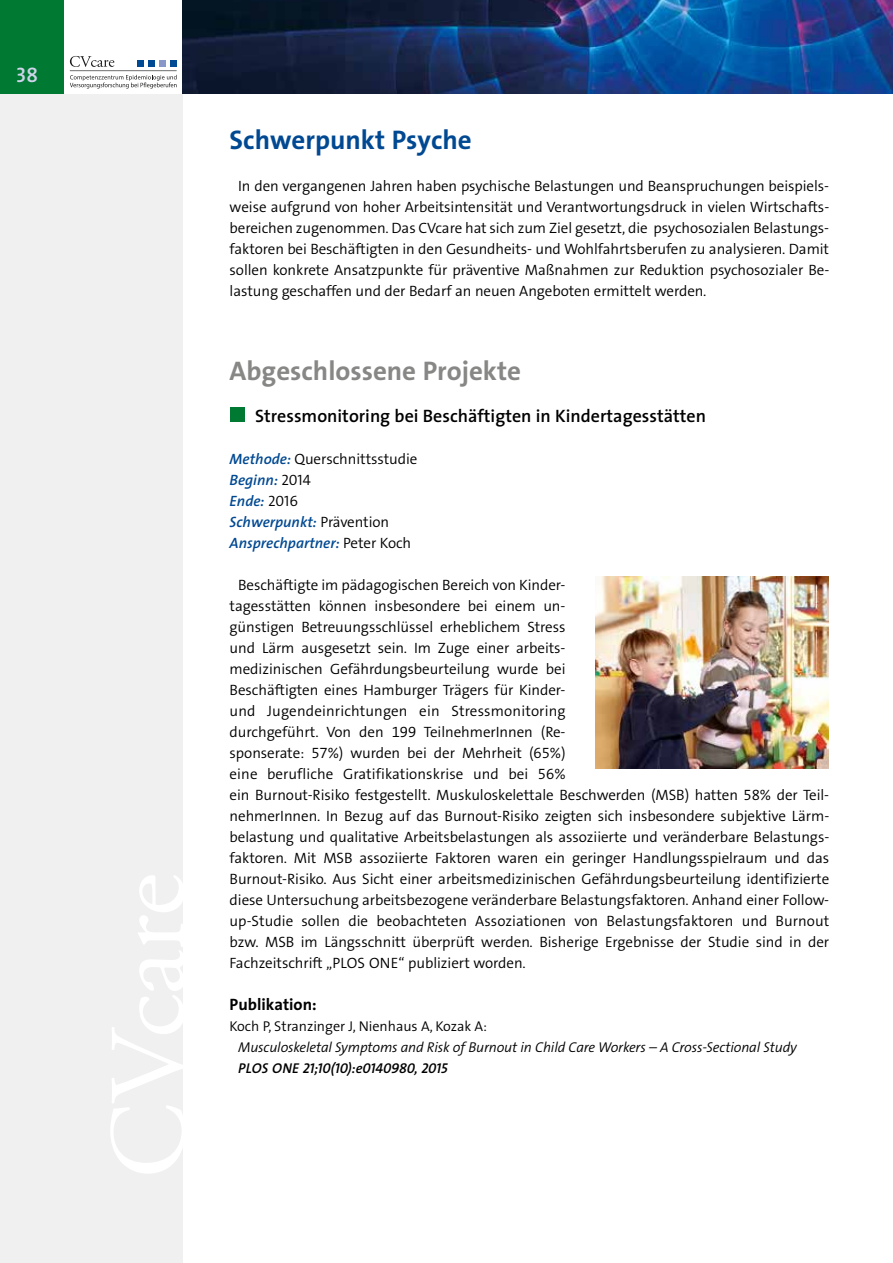
<style>
.page{position:relative;width:893px;height:1263px;background:#fff}
.page>*{position:absolute;margin:0;border:0;box-sizing:border-box;transform-origin:0 0}
.t1{font:700 27px "The Sans Os F";color:#878786}
.t2{font:700 27px "The Sans Os F";color:#004992}
.t3{font:21px "The Sans Semi Bold Caps";color:#cfd4ea}
.t4{font:600 18px "The Sans";color:#000}
.t5{font:700 16.5px "The Sans";color:#000}
.t6{font:300 15px/21px "The Sans Os F";letter-spacing:-.005em;color:#000;text-align:justify}
.t7{font:italic 600 15px/21px "The Sans";color:#004992}
.t8{font:italic 300 14.25px "The Sans Os F";letter-spacing:-.01em;color:#000}
.t9{font:300 14.25px "The Sans";color:#000}
.t10{font:italic 600 14.25px "The Sans Os F";letter-spacing:-.005em;color:#000}
.s1{font-family:"The Sans";font-weight:600;font-style:italic;color:#004992}
.s2{font-family:"The Sans Semi Light Caps";font-weight:400;font-style:normal;color:#000}
.s3{font-family:"The Sans Os F";font-weight:300;font-style:normal;color:#000}
</style>
<div class="page">
<div style="left:0;top:94px;width:183px;height:1169px;background:#f0f0f0"></div>
<img style="left:183px;top:0;width:710px;height:94px">
<svg style="left:110px;top:875px;width:73px;height:298px"></svg>
<svg style="left:70px;top:56px;width:44px;height:11px"></svg>
<svg style="left:70px;top:75px;width:107px;height:14px"></svg>
<div style="left:137px;top:60px;width:7px;height:7px;background:#004993"></div>
<div style="left:148px;top:60px;width:7px;height:7px;background:#004993"></div>
<div style="left:159px;top:60px;width:7px;height:7px;background:#8898c9"></div>
<div style="left:170px;top:60px;width:7px;height:7px;background:#004993"></div>
<hr style="left:70px;top:70px;width:107px;height:1px;background:#6f6f6e">
<div style="left:0;top:0;width:64px;height:94px;background:#007932"></div>
<div style="left:230px;top:407px;width:14px;height:15px;background:#007932"></div>
<img style="left:595px;top:576px;width:233px;height:192px">
<h2 class="t3" style="left:16px;top:58px;width:23px">38</h2>
<h1 class="t2" style="left:230px;top:122px;width:244px">Schwerpunkt Psyche</h1>
<p class="t6" style="left:230px;top:175px;width:601px;text-indent:8px">In den vergangenen Jahren haben psychische Belastungen und Beanspruchungen beispiels&shy;weise aufgrund von hoher Arbeitsintensität und Verantwortungsdruck in vielen Wirtschafts&shy;bereichen zugenommen. Das CVcare hat sich zum Ziel gesetzt, die psychosozialen Belastungs&shy;faktoren bei Beschäftigten in den Gesundheits- und Wohlfahrtsberufen zu analysieren. Damit sollen konkrete Ansatzpunkte für präventive Maßnahmen zur Reduktion psychosozialer Be&shy;lastung geschaffen und der Bedarf an neuen Angeboten ermittelt werden.</p>
<h1 class="t1" style="left:230px;top:353px;width:293px">Abgeschlossene Projekte</h1>
<p class="t4" style="left:255px;top:401px;width:452px">Stressmonitoring bei Beschäftigten in Kindertagesstätten</p>
<p class="t6" style="left:230px;top:448px;width:189px"><span class="s1">Methode:</span> Querschnittsstudie</p>
<p class="t7" style="left:230px;top:469px;width:183px">Beginn: <span class="s2">2014<br></span>Ende: <span class="s2">2016<br></span>Schwerpunkt: <span class="s3">Prävention<br></span>Ansprechpartner: <span class="s3">Peter Koch</span></p>
<p class="t6" style="left:230px;top:574px;width:601px;text-align:left;text-indent:9px">Beschäftigte im pädagogischen Bereich von Kinder-<br>tagesstätten können insbesondere bei einem un-<br>günstigen Betreuungsschlüssel erheblichem Stress<br>und Lärm ausgesetzt sein. Im Zuge einer arbeits-<br>medizinischen Gefährdungsbeurteilung wurde bei<br>Beschäftigten eines Hamburger Trägers für Kinder-<br>und Jugendeinrichtungen ein Stressmonitoring<br>durchgeführt. Von den 199 TeilnehmerInnen (Re-<br>sponserate: 57%) wurden bei der Mehrheit (65%)<br>eine berufliche Gratifikationskrise und bei 56%<br>ein Burnout-Risiko festgestellt. Muskuloskelettale Beschwerden (MSB) hatten 58% der Teil&shy;nehmerInnen. In Bezug auf das Burnout-Risiko zeigten sich insbesondere subjektive Lärm&shy;belastung und qualitative Arbeitsbelastungen als assoziierte und veränderbare Belastungs&shy;faktoren. Mit MSB assoziierte Faktoren waren ein geringer Handlungsspielraum und das Burnout-Risiko. Aus Sicht einer arbeitsmedizinischen Gefährdungsbeurteilung identifizierte diese Untersuchung arbeitsbezogene veränderbare Belastungsfaktoren. Anhand einer Follow&shy;up-Studie sollen die beobachteten Assoziationen von Belastungsfaktoren und Burnout bzw. MSB im Längsschnitt überprüft werden. Bisherige Ergebnisse der Studie sind in der Fachzeitschrift „PLOS ONE“ publiziert worden.</p>
<p class="t5" style="left:230px;top:990px;width:89px">Publikation:</p>
<p class="t9" style="left:230px;top:1014px;width:259px">Koch P, Stranzinger J, Nienhaus A, Kozak A:</p>
<p class="t8" style="left:238px;top:1038px;width:560px">Musculoskeletal Symptoms and Risk of Burnout in Child Care Workers – A Cross-Sectional Study</p>
<p class="t10" style="left:238px;top:1059px;width:211px">PLOS ONE 21;10(10):e0140980, 2015</p>
</div>
